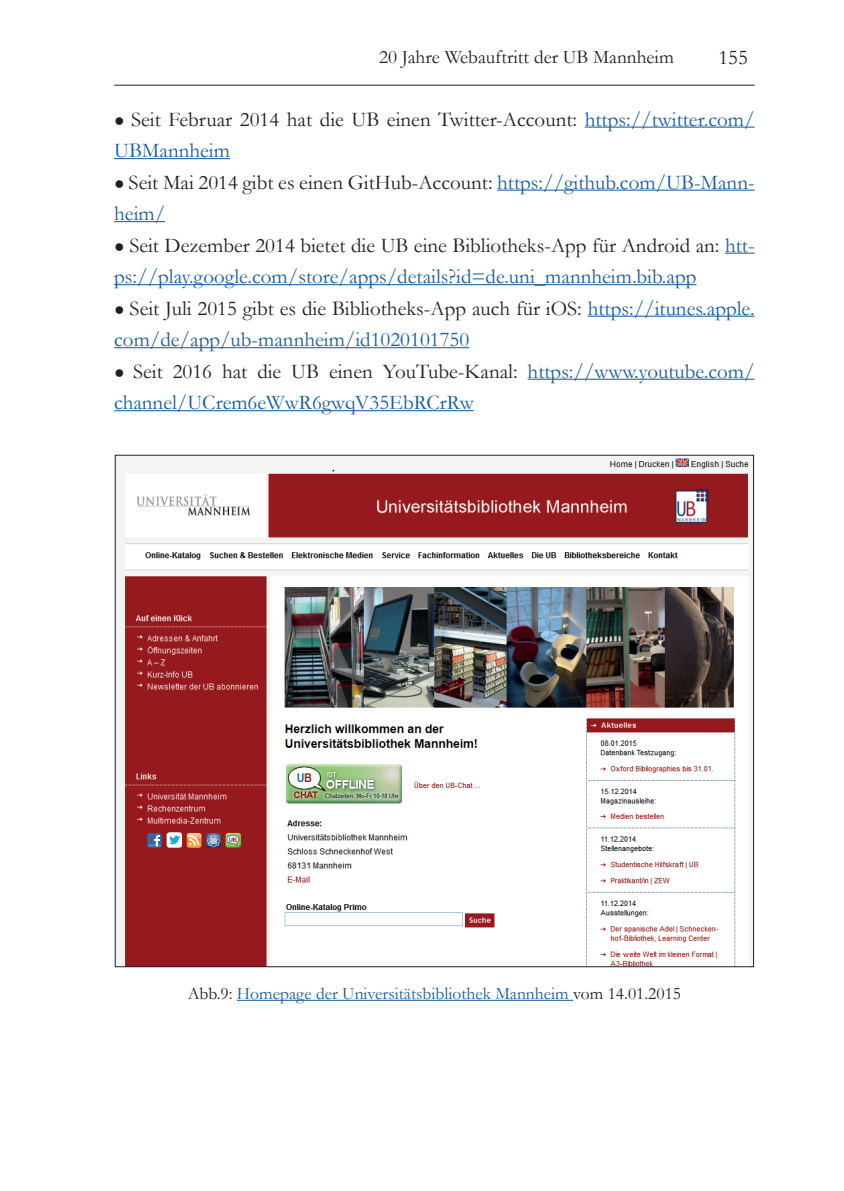
<style>
.page{position:relative;width:844px;height:1191px;background:#fff}
.page>*{position:absolute;margin:0;border:0;box-sizing:border-box;transform-origin:0 0}
.t1{font:21px/31.5px "Garamond";color:#175d9e}
.t2{font:21px/31.5px "Garamond";color:#231f20}
.t3{font:19.25px "Garamond";color:#231f20}
.t4{font:17.5px "Garamond";color:#175d9e}
.s1{font-size:17.5px}
.s2{color:#175d9e}
.s3{font-size:17.5px;color:#231f20}
.s4{color:#231f20}
</style>
<div class="page">
<hr style="left:114px;top:85px;width:640px;height:1px;background:#231f20">
<hr style="left:584px;top:127px;width:170px;height:1px;background:#175d9e">
<hr style="left:114px;top:158px;width:116px;height:1px;background:#175d9e">
<hr style="left:497px;top:190px;width:257px;height:1px;background:#175d9e">
<hr style="left:114px;top:221px;width:51px;height:1px;background:#175d9e">
<hr style="left:724px;top:253px;width:30px;height:1px;background:#175d9e">
<hr style="left:114px;top:284px;width:582px;height:1px;background:#175d9e">
<hr style="left:587px;top:316px;width:167px;height:1px;background:#175d9e">
<hr style="left:114px;top:347px;width:355px;height:1px;background:#175d9e">
<hr style="left:527px;top:379px;width:227px;height:1px;background:#175d9e">
<hr style="left:114px;top:410px;width:359px;height:1px;background:#175d9e">
<hr style="left:237px;top:1000px;width:336px;height:1px;background:#175d9e">
<img style="left:117px;top:457px;width:634px;height:508px">
<p class="t3" style="left:379px;top:44px;width:296px">20 Jahre Webauftritt der UB Mannheim</p>
<p class="t2" style="left:718px;top:41px;width:31px">155</p>
<p class="t2" style="left:114px;top:103px;width:641px"><span class="s1">●</span> Seit Februar 2014 hat die UB einen Twitter-Account: <span class="s2">https://twitter.com/<br>UBMannheim</span></p>
<p class="t2" style="left:114px;top:166px;width:641px"><span class="s1">●</span> Seit Mai 2014 gibt es einen GitHub-Account: <span class="s2">https://github.com/UB-Mann&shy;heim/</span></p>
<p class="t1" style="left:114px;top:229px;width:641px"><span class="s3">●</span> <span class="s4">Seit Dezember 2014 bietet die UB eine Bibliotheks-App für Android an:</span> htt&shy;ps://play.google.com/store/apps/details?id=de.uni_mannheim.bib.app</p>
<p class="t1" style="left:114px;top:292px;width:641px"><span class="s3">●</span> <span class="s4">Seit Juli 2015 gibt es die Bibliotheks-App auch für iOS:</span> https://itunes.apple. com/de/app/ub-mannheim/id1020101750</p>
<p class="t1" style="left:114px;top:355px;width:641px"><span class="s3">●</span> <span class="s4">Seit 2016 hat die UB einen YouTube-Kanal:</span> https://www.youtube.com/ channel/UCrem6eWwR6gwqV35EbRCrRw</p>
<p class="t4" style="left:188px;top:981px;width:494px"><span class="s4">Abb.9:</span> Homepage der Universitätsbibliothek Mannheim <span class="s4">vom 14.01.2015</span></p>
</div>
